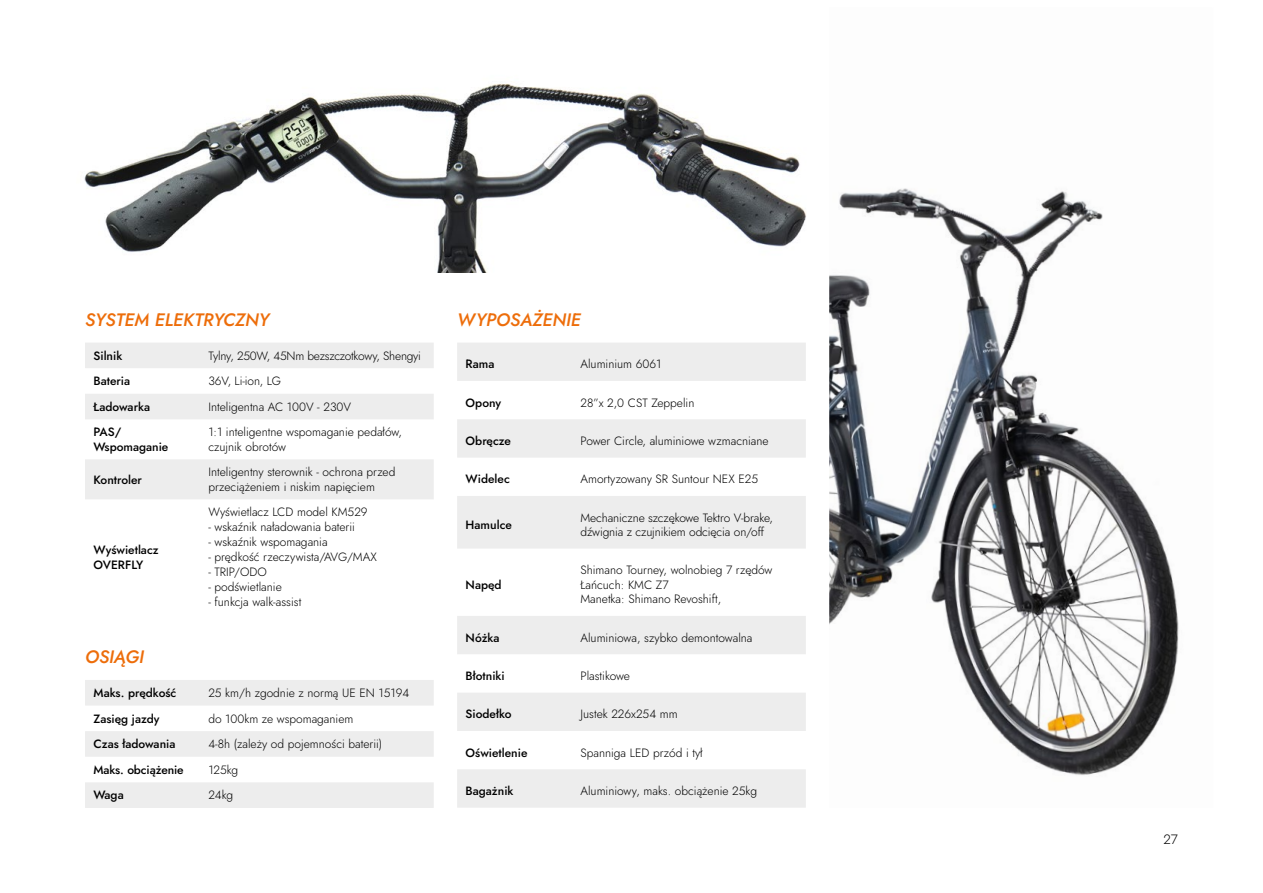
<style>
.page{position:relative;width:1263px;height:893px;background:#fff}
.page>*{position:absolute;margin:0;border:0;box-sizing:border-box;transform-origin:0 0}
.t1{font:italic 500 18px "Jost";color:#ed6d0a}
.t2{font:13.5px "Jost";color:#000}
.t3{font:12px/14.4px "Jost";color:#000}
.t4{font:500 12px/14.4px "Jost";color:#000}
.t5{font:12px "Jost";letter-spacing:-.02em;color:#000}
</style>
<div class="page">
<img style="left:84px;top:84px;width:722px;height:188px">
<img style="left:829px;top:188px;width:350px;height:587px">
<svg style="left:85px;top:343px;width:349px;height:156px;fill:#ededed"></svg>
<svg style="left:457px;top:343px;width:349px;height:206px;fill:#ededed"></svg>
<svg style="left:457px;top:616px;width:349px;height:192px;fill:#ededed"></svg>
<svg style="left:85px;top:680px;width:349px;height:128px"></svg>
<h1 class="t1" style="left:85px;top:307px;width:186px">SYSTEM ELEKTRYCZNY</h1>
<p class="t4" style="left:94px;top:348px;width:30px">Silnik</p>
<p class="t5" style="left:208px;top:347px;width:214px">Tylny, 250W, 45Nm bezszczotkowy, Shengyi</p>
<p class="t4" style="left:94px;top:374px;width:38px">Bateria</p>
<p class="t3" style="left:208px;top:374px;width:74px">36V, Li-ion, LG</p>
<p class="t4" style="left:94px;top:400px;width:58px">Ładowarka</p>
<p class="t3" style="left:208px;top:400px;width:144px">Inteligentna AC 100V - 230V</p>
<p class="t4" style="left:94px;top:425px;width:76px">PAS/<br>Wspomaganie</p>
<p class="t3" style="left:208px;top:425px;width:195px">1:1 inteligentne wspomaganie pedałów, czujnik obrotów</p>
<p class="t4" style="left:94px;top:472px;width:50px">Kontroler</p>
<p class="t3" style="left:208px;top:465px;width:189px">Inteligentny sterownik - ochrona przed przeciążeniem i niskim napięciem</p>
<p class="t4" style="left:94px;top:543px;width:67px">Wyświetlacz<br>OVERFLY</p>
<p class="t3" style="left:208px;top:505px;width:161px">Wyświetlacz LCD model KM529</p>
<p class="t3" style="left:208px;top:520px;width:148px">- wskaźnik naładowania baterii</p>
<p class="t3" style="left:208px;top:535px;width:121px">- wskaźnik wspomagania</p>
<p class="t3" style="left:208px;top:550px;width:170px">- prędkość rzeczywista/AVG/MAX</p>
<p class="t3" style="left:208px;top:565px;width:60px">- TRIP/ODO</p>
<p class="t3" style="left:208px;top:580px;width:75px">- podświetlanie</p>
<p class="t3" style="left:208px;top:595px;width:94px">- funkcja walk-assist</p>
<h1 class="t1" style="left:85px;top:645px;width:61px">OSIĄGI</h1>
<p class="t4" style="left:94px;top:686px;width:84px">Maks. prędkość</p>
<p class="t3" style="left:208px;top:686px;width:202px">25 km/h zgodnie z normą UE EN 15194</p>
<p class="t4" style="left:94px;top:711px;width:68px">Zasięg jazdy</p>
<p class="t3" style="left:208px;top:711px;width:147px">do 100km ze wspomaganiem</p>
<p class="t4" style="left:94px;top:737px;width:83px">Czas ładowania</p>
<p class="t3" style="left:208px;top:737px;width:175px">4-8h (zależy od pojemności baterii)</p>
<p class="t4" style="left:94px;top:762px;width:92px">Maks. obciążenie</p>
<p class="t3" style="left:208px;top:762px;width:31px">125kg</p>
<p class="t4" style="left:94px;top:788px;width:32px">Waga</p>
<p class="t3" style="left:208px;top:788px;width:26px">24kg</p>
<h1 class="t1" style="left:457px;top:307px;width:125px">WYPOSAŻENIE</h1>
<p class="t4" style="left:466px;top:357px;width:30px">Rama</p>
<p class="t3" style="left:580px;top:357px;width:82px">Aluminium 6061</p>
<p class="t4" style="left:466px;top:395px;width:37px">Opony</p>
<p class="t3" style="left:580px;top:395px;width:115px">28”x 2,0 CST Zeppelin</p>
<p class="t4" style="left:466px;top:434px;width:47px">Obręcze</p>
<p class="t3" style="left:580px;top:434px;width:190px">Power Circle, aluminiowe wzmacniane</p>
<p class="t4" style="left:466px;top:472px;width:46px">Widelec</p>
<p class="t3" style="left:580px;top:472px;width:179px">Amortyzowany SR Suntour NEX E25</p>
<p class="t4" style="left:466px;top:517px;width:48px">Hamulce</p>
<p class="t3" style="left:580px;top:510px;width:194px">Mechaniczne szczękowe Tektro V-brake, dźwignia z czujnikiem odcięcia on/off</p>
<p class="t4" style="left:466px;top:577px;width:38px">Napęd</p>
<p class="t3" style="left:580px;top:563px;width:193px">Shimano Tourney, wolnobieg 7 rzędów<br>Łańcuch: KMC Z7<br>Manetka: Shimano Revoshift,</p>
<p class="t4" style="left:466px;top:630px;width:35px">Nóżka</p>
<p class="t3" style="left:580px;top:630px;width:174px">Aluminiowa, szybko demontowalna</p>
<p class="t4" style="left:466px;top:669px;width:41px">Błotniki</p>
<p class="t3" style="left:580px;top:669px;width:51px">Plastikowe</p>
<p class="t4" style="left:466px;top:707px;width:47px">Siodełko</p>
<p class="t3" style="left:580px;top:707px;width:99px">Justek 226x254 mm</p>
<p class="t4" style="left:466px;top:745px;width:63px">Oświetlenie</p>
<p class="t3" style="left:580px;top:745px;width:124px">Spanniga LED przód i tył</p>
<p class="t4" style="left:466px;top:784px;width:49px">Bagażnik</p>
<p class="t3" style="left:580px;top:784px;width:178px">Aluminiowy, maks. obciążenie 25kg</p>
<p class="t2" style="left:1163px;top:830px;width:16px">27</p>
</div>
